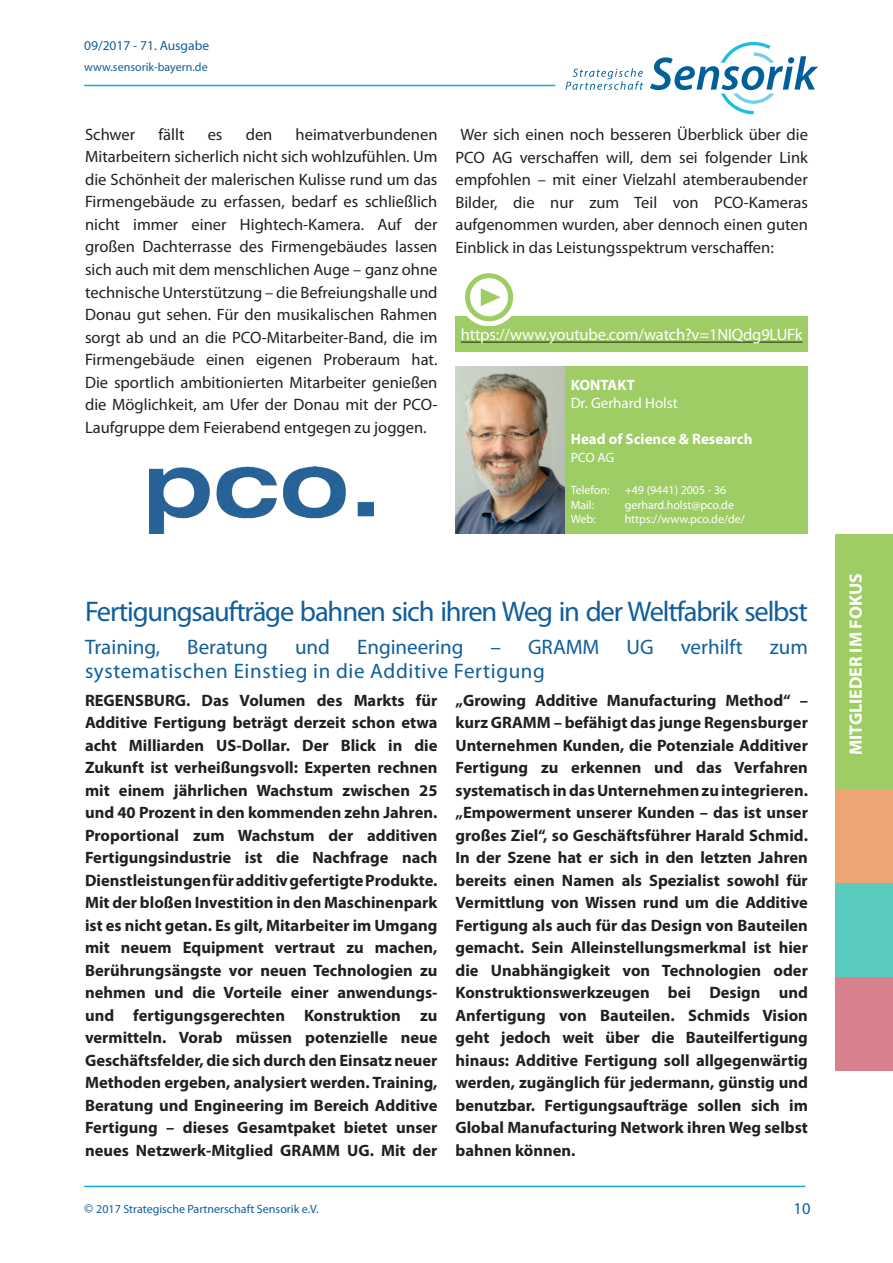
<style>
.page{position:relative;width:893px;height:1263px;background:#fff}
.page>*{position:absolute;margin:0;border:0;box-sizing:border-box;transform-origin:0 0}
.t1{font:28.5px "Myriad Pro";letter-spacing:-.04em;color:#105e9c}
.t2{font:21px "Myriad Pro";letter-spacing:.005em;color:#105e9c}
.t3{font:21px "Myriad Pro";letter-spacing:.03em;color:#105e9c}
.t4{font:700 18px "Myriad Pro";color:#fff}
.t5{font:700 16.5px/22.5px "Myriad Pro";color:#231f20;text-align:justify}
.t6{font:16.5px/22.5px "Myriad Pro";color:#231f20;text-align:justify}
.t7{font:16.5px "Myriad Pro";letter-spacing:-.01em;color:#fff}
.t8{font:16.5px "Myriad Pro";color:#105e9c}
.t9{font:700 15px "Myriad Pro";color:#fff}
.t10{font:15px "Myriad Pro";color:#fff}
.t11{font:13.5px "Myriad Pro";color:#105e9c}
.t12{font:13.5px "Myriad Pro";color:#fff}
.t13{font:12px/14.4px "Myriad Pro";color:#fff}
.t14{font:12px "Myriad Pro";color:#105e9c}
.s1{font-size:13.5px}
</style>
<div class="page">
<hr style="left:84px;top:85px;width:471px;height:1px;background:#11a9de">
<hr style="left:84px;top:1186px;width:721px;height:1px;background:#11a9de">
<div style="left:835px;top:534px;width:58px;height:255px;background:#9fcd65"></div>
<div style="left:835px;top:789px;width:58px;height:94px;background:#eea475"></div>
<div style="left:835px;top:883px;width:58px;height:94px;background:#58cbbe"></div>
<div style="left:835px;top:977px;width:58px;height:94px;background:#d9808e"></div>
<svg style="left:566px;top:68px;width:77px;height:22px"></svg>
<svg style="left:650px;top:42px;width:168px;height:72px"></svg>
<img style="left:455px;top:367px;width:111px;height:167px">
<div style="left:566px;top:367px;width:242px;height:167px;background:#9fcd65"></div>
<img style="left:149px;top:467px;width:224px;height:67px">
<div style="left:455px;top:317px;width:353px;height:35px;background:#9fcd65"></div>
<hr style="left:461px;top:342px;width:341px;height:1px;background:#231f20">
<img style="left:461px;top:273px;width:56px;height:53px">
<p class="t11" style="left:84px;top:38px;width:126px">09/2017 - 71. Ausgabe</p>
<p class="t14" style="left:84px;top:60px;width:125px">www.sensorik-bayern.de</p>
<p class="t6" style="left:85px;top:123px;width:354px;text-indent:211px">heimatverbundenen Mitarbeitern sicherlich nicht sich wohlzufühlen. Um die Schönheit der malerischen Kulisse rund um das Firmengebäude zu erfassen, bedarf es schließlich nicht immer einer Hightech-Kamera. Auf der großen Dachterrasse des Firmengebäudes lassen sich auch mit dem menschlichen Auge – ganz ohne technische Unterstützung – die Befreiungshalle und Donau gut sehen. Für den musikalischen Rahmen sorgt ab und an die PCO-Mitarbeiter-Band, die im Firmengebäude einen eigenen Proberaum hat.<br>Die sportlich ambitionierten Mitarbeiter genießen die Möglichkeit, am Ufer der Donau mit der PCO-Laufgruppe dem Feierabend entgegen zu joggen.</p>
<p class="t6" style="left:455px;top:124px;width:354px">Wer sich einen noch besseren Überblick über die PCO AG verschaffen will, dem sei folgender Link empfohlen – mit einer Vielzahl atemberaubender Bilder, die nur zum Teil von PCO-Kameras aufgenommen wurden, aber dennoch einen guten Einblick in das Leistungsspektrum verschaffen:</p>
<p class="t6" style="left:85px;top:123px;width:52px">Schwer</p>
<p class="t6" style="left:158px;top:123px;width:28px">fällt</p>
<p class="t6" style="left:208px;top:123px;width:16px">es</p>
<p class="t6" style="left:246px;top:123px;width:28px">den</p>
<p class="t7" style="left:461px;top:326px;width:343px">https://www.youtube.com/watch?v=1NIQdg9LUFk</p>
<p class="t9" style="left:571px;top:376px;width:66px">KONTAKT</p>
<p class="t10" style="left:571px;top:394px;width:109px">Dr. Gerhard Holst</p>
<p class="t9" style="left:571px;top:430px;width:183px">Head of Science &amp; Research</p>
<p class="t12" style="left:571px;top:450px;width:45px">PCO AG</p>
<p class="t13" style="left:571px;top:483px;width:157px">Telefon: +49 (9441) 2005 - 36<br>Mail:</p>
<p class="t13" style="left:625px;top:497px;width:111px">gerhard.holst@pco.de</p>
<p class="t13" style="left:571px;top:512px;width:27px">Web:</p>
<p class="t13" style="left:625px;top:512px;width:122px">https://www.pco.de/de/</p>
<h1 class="t1" style="left:85px;top:595px;width:724px">Fertigungsaufträge bahnen sich ihren Weg in der Weltfabrik selbst</h1>
<p class="t2" style="left:85px;top:635px;width:77px">Training,</p>
<p class="t2" style="left:187px;top:635px;width:82px">Beratung</p>
<p class="t2" style="left:295px;top:635px;width:37px">und</p>
<p class="t2" style="left:357px;top:635px;width:108px">Engineering</p>
<p class="t2" style="left:491px;top:635px;width:110px">– GRAMM</p>
<p class="t2" style="left:626px;top:635px;width:29px">UG</p>
<p class="t2" style="left:681px;top:635px;width:64px">verhilft</p>
<p class="t2" style="left:770px;top:635px;width:40px">zum</p>
<p class="t3" style="left:85px;top:659px;width:461px">systematischen Einstieg in die Additive Fertigung</p>
<p class="t5" style="left:85px;top:689px;width:354px">REGENSBURG. Das Volumen des Markts für Additive Fertigung beträgt derzeit schon etwa acht Milliarden US-Dollar. Der Blick in die Zukunft ist verheißungsvoll: Experten rechnen mit einem jährlichen Wachstum zwischen 25 und 40 Prozent in den kommenden zehn Jahren.<br>Proportional zum Wachstum der additiven Fertigungsindustrie ist die Nachfrage nach Dienstleistungen für additiv gefertigte Produkte.<br>Mit der bloßen Investition in den Maschinenpark ist es nicht getan. Es gilt, Mitarbeiter im Umgang mit neuem Equipment vertraut zu machen, Berührungsängste vor neuen Technologien zu nehmen und die Vorteile einer anwendungs&shy;und fertigungsgerechten Konstruktion zu vermitteln. Vorab müssen potenzielle neue Geschäftsfelder, die sich durch den Einsatz neuer Methoden ergeben, analysiert werden. Training, Beratung und Engineering im Bereich Additive Fertigung – dieses Gesamtpaket bietet unser neues Netzwerk-Mitglied GRAMM UG. Mit der</p>
<p class="t5" style="left:455px;top:689px;width:354px">„Growing Additive Manufacturing Method“ – kurz GRAMM – befähigt das junge Regensburger Unternehmen Kunden, die Potenziale Additiver Fertigung zu erkennen und das Verfahren systematisch in das Unternehmen zu integrieren. „Empowerment unserer Kunden – das ist unser großes Ziel“, so Geschäftsführer Harald Schmid.<br>In der Szene hat er sich in den letzten Jahren bereits einen Namen als Spezialist sowohl für Vermittlung von Wissen rund um die Additive Fertigung als auch für das Design von Bauteilen gemacht. Sein Alleinstellungsmerkmal ist hier die Unabhängigkeit von Technologien oder Konstruktionswerkzeugen bei Design und Anfertigung von Bauteilen. Schmids Vision geht jedoch weit über die Bauteilfertigung hinaus: Additive Fertigung soll allgegenwärtig werden, zugänglich für jedermann, günstig und benutzbar. Fertigungsaufträge sollen sich im Global Manufacturing Network ihren Weg selbst bahnen können.</p>
<p class="t14" style="left:84px;top:1203px;width:236px"><span class="s1">©</span> 2017 Strategische Partnerschaft Sensorik e.V.</p>
<p class="t8" style="left:793px;top:1199px;width:18px">10</p>
<p class="t4" style="left:845px;top:755px;width:183px;rotate:-90deg">MITGLIEDER IM FOKUS</p>
</div>
